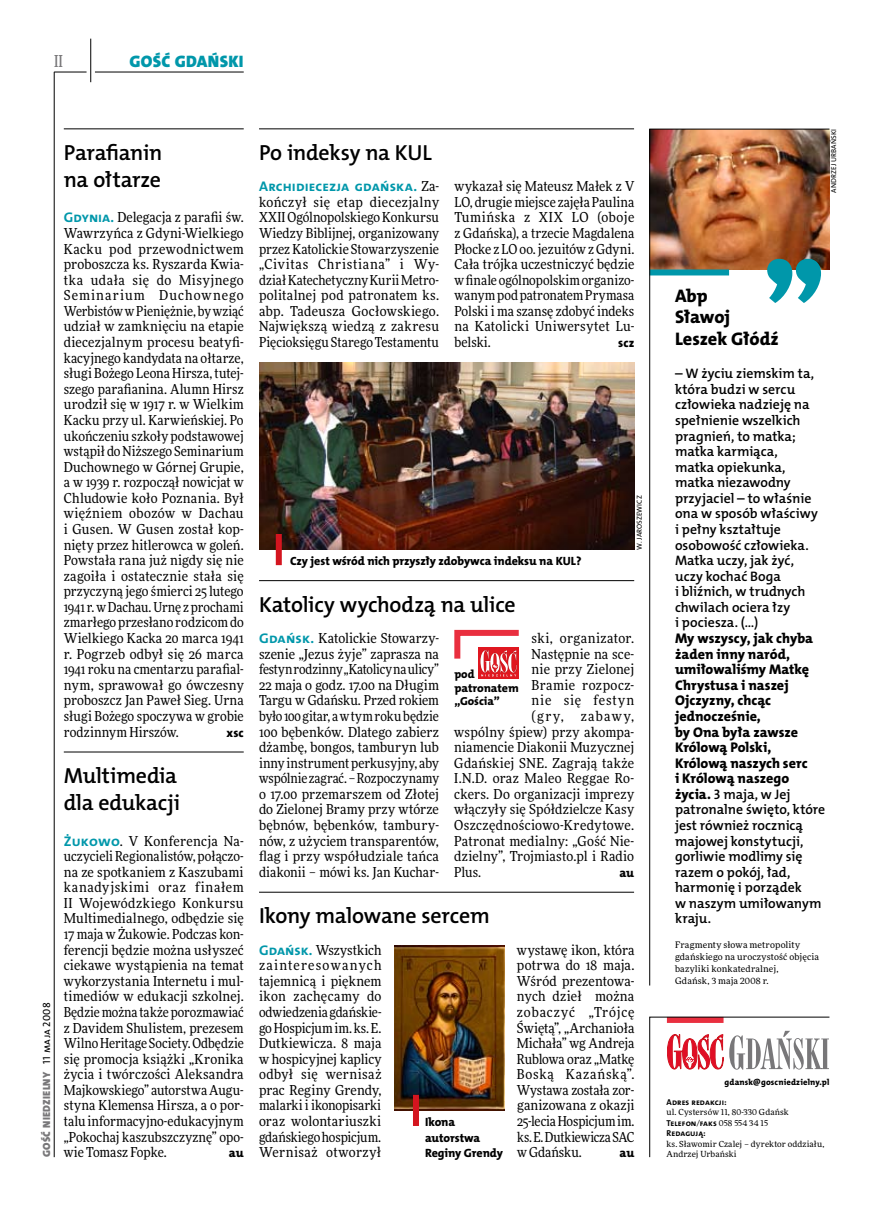
<style>
.page{position:relative;width:872px;height:1221px;background:#fff}
.page>*{position:absolute;margin:0;border:0;box-sizing:border-box;transform-origin:0 0}
.t1{font:21.9px/26.7px "The Mix HP6 Se Bld";letter-spacing:-.01em;color:#000}
.t2{font:18.3px/21.6px "The Mix HP8 Ex Bld";color:#000}
.t3{font:16.65px "The Mix HP9 Blk";letter-spacing:.02em;color:#0097aa}
.t4{font:500 16.5px "Freeday Narrow";color:#787779;scale:.9 1}
.t5{font:14.1px/15.6px "The Mix HP8 Ex Bld";color:#000}
.t6{font:13.95px "The Mix HP7 Bld";letter-spacing:.005em;color:#0097aa}
.t7{font:13.8px/15.6px "Freeday Narrow News";letter-spacing:.01em;color:#000;text-align:justify}
.t8{font:13.8px/15.6px "The Mix HP6 Se Bld";letter-spacing:-.005em;color:#000}
.t9{font:13.8px "Freeday Narrow News";letter-spacing:.035em;color:#000}
.t10{font:13.8px "Freeday Narrow News";letter-spacing:.06em;color:#000}
.t11{font:13.8px "Freeday Narrow News";letter-spacing:.09em;color:#000}
.t12{font:12.45px "The Mix HP8 Ex Bld";color:#000}
.t13{font:12px/15.6px "The Mix HP8 Ex Bld";letter-spacing:-.005em;color:#000}
.t14{font:11.7px/13.5px "The Mix HP8 Ex Bld";color:#000}
.t15{font:10.5px "The Mix HP9 Blk";letter-spacing:.025em;color:#787779}
.t16{font:9px/12px "Freeday News";letter-spacing:.02em;color:#000}
.t17{font:8.55px/10.5px "The Mix HP7 Bld";letter-spacing:.005em;color:#000}
.t18{font:8.55px "The Mix HP8 Ex Bld";letter-spacing:.025em;color:#000}
.t19{font:8.4px/10.5px "Freeday News";letter-spacing:.015em;color:#000}
.t20{font:7.2px "The Mix HP5 Plain";letter-spacing:.015em;color:#000}
.s1{font-family:"The Mix HP5 Plain";color:#000}
.s2{font-family:"The Mix HP7 Bld";font-size:13.95px;color:#0097aa}
.s3{font-family:"Freeday Narrow News";font-size:13.8px;color:#000}
.s4{font-family:"The Mix HP8 Ex Bld";font-size:14.1px}
.s5{font-family:"Freeday News";font-size:8.4px}
</style>
<div class="page">
<hr style="left:54px;top:72px;width:1px;height:1085px;background:#000">
<hr style="left:90px;top:39px;width:1px;height:43px;background:#000">
<hr style="left:54px;top:72px;width:33px;height:1px;background:#000">
<hr style="left:95px;top:72px;width:149px;height:1px;background:#000">
<svg style="left:649px;top:1016px;width:181px;height:141px"></svg>
<svg style="left:649px;top:129px;width:181px;height:856px"></svg>
<svg style="left:767px;top:259px;width:54px;height:44px"></svg>
<hr style="left:259px;top:129px;width:375px;height:1px;background:#000">
<hr style="left:259px;top:891px;width:375px;height:1px;background:#000">
<img style="left:394px;top:945px;width:110px;height:165px">
<div style="left:413px;top:1094px;width:6px;height:31px;background:#d4151f"></div>
<img style="left:259px;top:362px;width:375px;height:187px">
<div style="left:276px;top:534px;width:6px;height:31px;background:#d4151f"></div>
<hr style="left:64px;top:129px;width:180px;height:1px;background:#000">
<hr style="left:64px;top:751px;width:180px;height:1px;background:#000">
<hr style="left:259px;top:580px;width:375px;height:1px;background:#000">
<svg style="left:478px;top:676px;width:40px;height:2px"></svg>
<svg style="left:454px;top:629px;width:65px;height:47px"></svg>
<p class="t4" style="left:54px;top:50px;width:11px">II</p>
<p class="t3" style="left:129px;top:50px;width:116px">GOŚĆ GDAŃSKI</p>
<p class="t15" style="left:40px;top:1156px;width:156px;rotate:-90deg">GOŚĆ NIEDZIELNY <span class="s1">11 maja 2008</span></p>
<h1 class="t1" style="left:64px;top:139px;width:100px">Parafianin na ołtarze</h1>
<p class="t7" style="left:64px;top:209px;width:181px"><span class="s2">Gdynia.</span> Delegacja z parafii św.<br>Wawrzyńca z Gdyni-Wielkiego Kacku pod przewodnictwem proboszcza ks. Ryszarda Kwia&shy;tka udała się do Misyjnego Seminarium Duchownego Werbistów wPieniężnie, by wziąć udział w zamknięciu na etapie diecezjalnym procesu beatyfi&shy;kacyjnego kandydata na ołtarze, sługi Bożego Leona Hirsza, tutej&shy;szego parafianina. Alumn Hirsz urodził się w 1917 r. w Wielkim Kacku przy ul. Karwieńskiej. Po ukończeniu szkoły podstawowej wstąpił do Niższego Seminarium Duchownego w Górnej Grupie, a w 1939 r. rozpoczął nowicjat w Chludowie koło Poznania. Był więźniem obozów w Dachau i Gusen. W Gusen został kop&shy;nięty przez hitlerowca w goleń.<br>Powstała rana już nigdy się nie zagoiła i ostatecznie stała się przyczyną jego śmierci 25 lutego 1941 r. w Dachau. Urnę z prochami zmarłego przesłano rodzicom do Wielkiego Kacka 20 marca 1941 r. Pogrzeb odbył się 26 marca 1941 roku na cmentarzu parafial&shy;nym, sprawował go ówczesny proboszcz Jan Paweł Sieg. Urna sługi Bożego spoczywa w grobie rodzinnym Hirszów.</p>
<p class="t12" style="left:226px;top:724px;width:19px">xsc</p>
<h1 class="t1" style="left:64px;top:762px;width:118px">Multimedia dla edukacji</h1>
<p class="t7" style="left:64px;top:832px;width:181px"><span class="s2">Żukowo</span>. V Konferencja Na&shy;uczycieli Regionalistów, połączo&shy;na ze spotkaniem z Kaszubami kanadyjskimi oraz finałem II Wojewódzkiego Konkursu Multimedialnego, odbędzie się 17 maja w Żukowie. Podczas kon&shy;ferencji będzie można usłyszeć ciekawe wystąpienia na temat wykorzystania Internetu i mul&shy;timediów w edukacji szkolnej.<br>Będzie można także porozmawiać z Davidem Shulistem, prezesem Wilno Heritage Society. Odbędzie się promocja książki „Kronika życia i twórczości Aleksandra Majkowskiego” autorstwa Augu&shy;styna Klemensa Hirsza, a o por&shy;talu informacyjno-edukacyjnym „Pokochaj kaszubszczyznę” opo&shy;wie Tomasz Fopke.</p>
<p class="t12" style="left:229px;top:1144px;width:16px">au</p>
<h1 class="t1" style="left:259px;top:139px;width:174px">Po indeksy na KUL</h1>
<p class="t6" style="left:259px;top:177px;width:181px">Archidiecezja gdańska. <span class="s3">Za-</span></p>
<p class="t7" style="left:259px;top:194px;width:181px">kończył się etap diecezjalny XXII Ogólnopolskiego Konkursu Wiedzy Biblijnej, organizowany przez Katolickie Stowarzyszenie „Civitas Christiana” i Wy&shy;dział Katechetyczny Kurii Metro&shy;politalnej pod patronatem ks. abp. Tadeusza Gocłowskiego.<br>Największą wiedzą z zakresu Pięcioksięgu Starego Testamentu</p>
<p class="t7" style="left:454px;top:178px;width:181px">wykazał się Mateusz Małek z V LO, drugie miejsce zajęła Paulina Tumińska z XIX LO (oboje z Gdańska), a trzecie Magdalena Płocke z LO oo. jezuitów zGdyni.<br>Cała trójka uczestniczyć będzie wfinale ogólnopolskim organizo&shy;wanym pod patronatem Prymasa Polski i ma szansę zdobyć indeks na Katolicki Uniwersytet Lu&shy;belski.</p>
<p class="t12" style="left:618px;top:335px;width:18px">scz</p>
<p class="t20" style="left:634px;top:549px;width:55px;rotate:-90deg">W. Jaroszewicz</p>
<p class="t13" style="left:290px;top:553px;width:293px">Czy jest wśród nich przyszły zdobywca indeksu na KUL?</p>
<h1 class="t1" style="left:259px;top:591px;width:258px">Katolicy wychodzą na ulice</h1>
<p class="t7" style="left:259px;top:630px;width:181px"><span class="s2">Gdańsk.</span> Katolickie Stowarzy&shy;szenie „Jezus żyje” zaprasza na festyn rodzinny „Katolicy na ulicy” 22 maja o godz. 17.00 na Długim Targu w Gdańsku. Przed rokiem było 100 gitar, a w tym roku będzie 100 bębenków. Dlatego zabierz dżambę, bongos, tamburyn lub inny instrument perkusyjny, aby wspólnie zagrać. – Rozpoczynamy o 17.00 przemarszem od Złotej do Zielonej Bramy przy wtórze bębnów, bębenków, tambury&shy;nów, z użyciem transparentów, flag i przy współudziale tańca diakonii – mówi ks. Jan Kuchar-</p>
<p class="t7" style="left:531px;top:630px;width:104px">ski, organizator.</p>
<p class="t7" style="left:531px;top:645px;width:104px">Następnie na sce-</p>
<p class="t7" style="left:531px;top:661px;width:104px">nie przy Zielonej</p>
<p class="t9" style="left:531px;top:676px;width:104px">Bramie rozpocz-</p>
<p class="t10" style="left:531px;top:692px;width:104px">nie się festyn</p>
<p class="t11" style="left:531px;top:707px;width:104px">(gry, zabawy,</p>
<p class="t7" style="left:454px;top:723px;width:181px">wspólny śpiew) przy akompa-</p>
<p class="t7" style="left:454px;top:739px;width:181px">niamencie Diakonii Muzycznej</p>
<p class="t7" style="left:454px;top:754px;width:181px">Gdańskiej SNE. Zagrają także</p>
<p class="t7" style="left:454px;top:770px;width:181px">I.N.D. oraz Maleo Reggae Ro-</p>
<p class="t7" style="left:454px;top:786px;width:181px">ckers. Do organizacji imprezy</p>
<p class="t7" style="left:454px;top:801px;width:181px">włączyły się Spółdzielcze Kasy</p>
<p class="t7" style="left:454px;top:817px;width:181px">Oszczędnościowo-Kredytowe.</p>
<p class="t7" style="left:454px;top:832px;width:181px">Patronat medialny: „Gość Nie-</p>
<p class="t7" style="left:454px;top:848px;width:181px">dzielny”, Trojmiasto.pl i Radio</p>
<p class="t7" style="left:454px;top:863px;width:28px">Plus.</p>
<p class="t12" style="left:619px;top:864px;width:16px">au</p>
<p class="t14" style="left:454px;top:667px;width:65px">pod patronatem „Gościa”</p>
<h1 class="t1" style="left:259px;top:902px;width:232px">Ikony malowane sercem</h1>
<p class="t7" style="left:259px;top:941px;width:124px"><span class="s2">Gdańsk.</span> Wszystkich zainteresowanych tajemnicą i pięknem ikon zachęcamy do odwiedzenia gdańskie&shy;go Hospicjum im. ks. E.<br>Dutkiewicza. 8 maja w hospicyjnej kaplicy odbył się wernisaż prac Reginy Grendy, malarki i ikonopisarki oraz wolontariuszki gdańskiego hospicjum.<br>Wernisaż otworzył</p>
<p class="t7" style="left:517px;top:941px;width:119px">wystawę ikon, która potrwa do 18 maja.<br>Wśród prezentowa&shy;nych dzieł można zobaczyć „Trójcę Świętą”, „Archanioła Michała” wg Andreja Rublowa oraz „Matkę Boską Kazańską”.<br>Wystawa została zor&shy;ganizowana z okazji 25-lecia Hospicjum im. ks. E. Dutkiewicza SAC w Gdańsku.</p>
<p class="t13" style="left:425px;top:1114px;width:79px">Ikona autorstwa<br>Reginy Grendy</p>
<p class="t12" style="left:619px;top:1144px;width:16px">au</p>
<p class="t20" style="left:829px;top:193px;width:65px;rotate:-90deg">andrzej u rbański</p>
<h2 class="t2" style="left:675px;top:285px;width:105px">Abp<br>Sławoj<br>Leszek Głódź</h2>
<p class="t8" style="left:675px;top:366px;width:144px">– W życiu ziemskim ta, która budzi w sercu człowieka nadzieję na spełnienie wszelkich pragnień, to matka; matka karmiąca, matka opiekunka, matka niezawodny przyjaciel – to właśnie ona w sposób właściwy i pełny kształtuje osobowość człowieka.<br>Matka uczy, jak żyć, uczy kochać Boga<br>i bliźnich, w trudnych chwilach ociera łzy<br>i pociesza. (…)</p>
<p class="t5" style="left:675px;top:630px;width:140px">My wszyscy, jak chyba żaden inny naród, umiłowaliśmy Matkę<br>Chrystusa i naszej<br>Ojczyzny, chcąc jednocześnie,<br>by Ona była zawsze<br>Królową Polski,<br>Królową naszych serc i Królową naszego</p>
<p class="t8" style="left:675px;top:786px;width:152px"><span class="s4">życia.</span> 3 maja, w Jej patronalne święto, które jest również rocznicą majowej konstytucji, gorliwie modlimy się razem o pokój, ład, harmonię i porządek<br>w naszym umiłowanym kraju.</p>
<p class="t16" style="left:675px;top:939px;width:146px">Fragmenty słowa metropolity gdańskiego na uroczystość objęcia bazyliki konkatedralnej,<br>Gdańsk, 3 maja 2008 r.</p>
<p class="t18" style="left:724px;top:1076px;width:107px">gdansk@goscniedzielny.pl</p>
<p class="t17" style="left:666px;top:1096px;width:62px">Adres redakcji:</p>
<p class="t19" style="left:666px;top:1106px;width:124px">ul. Cystersów 11, 80-330 Gdańsk</p>
<p class="t17" style="left:666px;top:1117px;width:103px">Telefon<span class="s5">/</span>faks <span class="s5">058 554 34 15<br></span>Redagują:</p>
<p class="t19" style="left:666px;top:1138px;width:159px">ks. Sławomir Czalej – dyrektor oddziału,<br>Andrzej Urbański</p>
</div>
